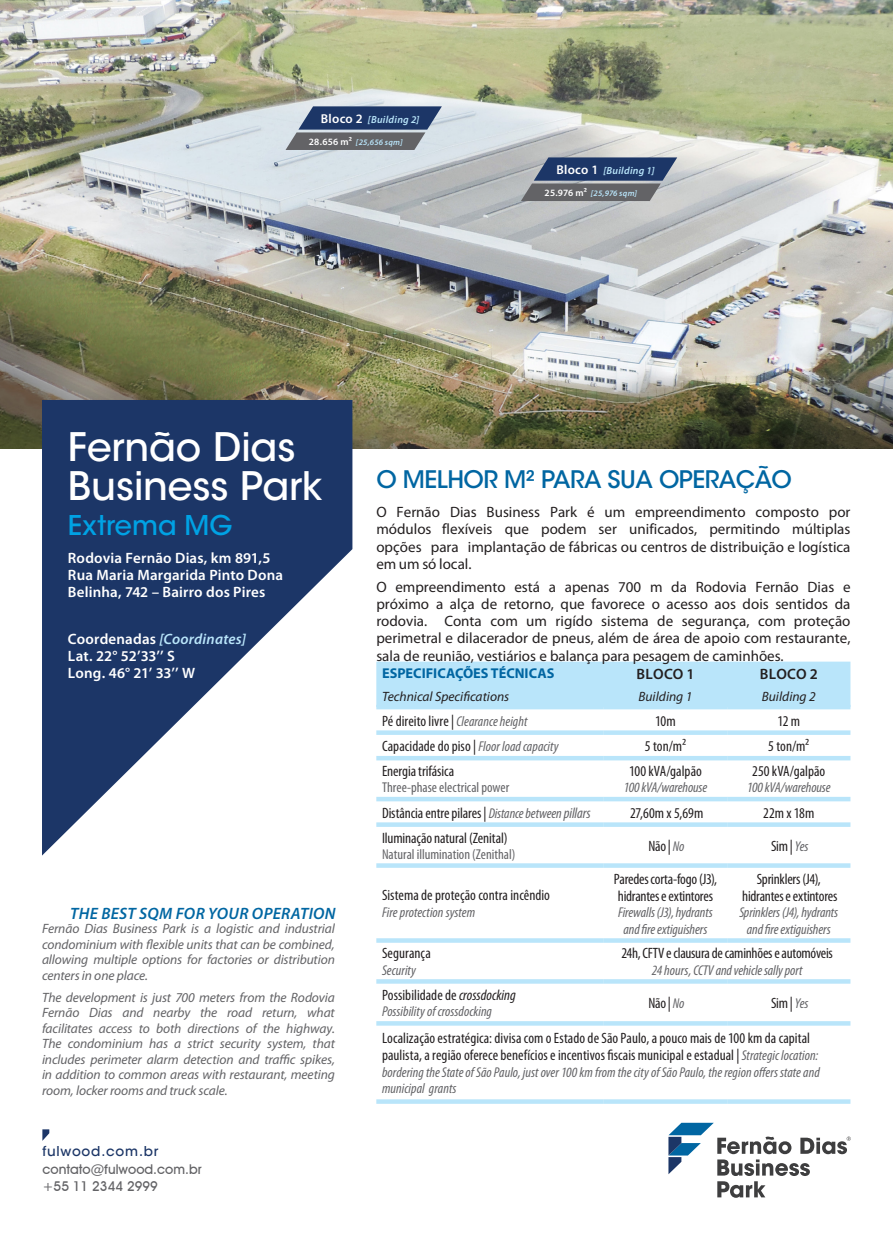
<style>
.page{position:relative;width:893px;height:1234px;background:#fff}
.page>*{position:absolute;margin:0;border:0;box-sizing:border-box;transform-origin:0 0}
.t1{font:500 39px/39px "ITC Avant Garde Std";letter-spacing:-.005em;color:#fff}
.t2{font:500 27px "ITC Avant Garde Std";color:#00a2e4}
.t3{font:500 24px "ITC Avant Garde Std";letter-spacing:-.02em;color:#0166a2}
.t4{font:italic 600 16.5px "Myriad Pro";letter-spacing:.02em;color:#0166a2}
.t5{font:condensed 15px/17.2px "Myriad Pro";color:#231f20}
.t6{font:15px/17.2px "Myriad Pro";color:#231f20;text-align:justify}
.t7{font:600 15px/17.2px "Myriad Pro";letter-spacing:.01em;color:#fff}
.t8{font:600 15px "Myriad Pro";letter-spacing:.015em;color:#231f20}
.t9{font:italic condensed 14.25px/16.4px "Myriad Pro";color:#636366;text-align:center}
.t10{font:condensed 14.25px "Myriad Pro";color:#636366}
.t11{font:700 14.25px "Myriad Pro";color:#0166a2}
.t12{font:italic 13.5px/15.5px "Myriad Pro";letter-spacing:-.01em;color:#636366;text-align:justify}
.t13{font:italic 13.5px "Myriad Pro";color:#231f20}
.t14{font:500 13.5px "Avant Garde IT Cby BT";color:#636366}
.t15{font:500 13.5px "ITC Avant Garde Std";letter-spacing:.06em;color:#1c3667}
.t16{font:italic 600 10.35px "Myriad Pro";letter-spacing:.03em;color:#b9e5fa}
.t17{font:italic 600 8.4px "Myriad Pro";letter-spacing:.015em;color:#b9e5fa}
.s1{font-style:normal;font-size:12.9px;color:#fff}
.s2{font-style:normal;font-size:9.6px;color:#fff}
.s3{font-style:italic;color:#b9e5fa}
.s4{font-style:italic;font-size:14.25px;color:#636366}
.s5{font-style:italic;color:#636366}
.s6{font-style:italic}
</style>
<div class="page">
<img style="left:0;top:0;width:893px;height:448px">
<div style="left:376px;top:661px;width:474px;height:43px;background:#b9e5fa"></div>
<svg style="left:376px;top:730px;width:228px;height:4px"></svg>
<svg style="left:604px;top:730px;width:123px;height:4px"></svg>
<svg style="left:727px;top:730px;width:123px;height:4px"></svg>
<div style="left:376px;top:755px;width:228px;height:5px;background:#b9e5fa"></div>
<div style="left:604px;top:755px;width:123px;height:5px;background:#b9e5fa"></div>
<div style="left:727px;top:755px;width:123px;height:5px;background:#b9e5fa"></div>
<div style="left:376px;top:796px;width:228px;height:5px;background:#b9e5fa"></div>
<div style="left:604px;top:796px;width:123px;height:5px;background:#b9e5fa"></div>
<div style="left:727px;top:796px;width:123px;height:5px;background:#b9e5fa"></div>
<svg style="left:376px;top:822px;width:228px;height:4px"></svg>
<svg style="left:604px;top:822px;width:123px;height:4px"></svg>
<svg style="left:727px;top:822px;width:123px;height:4px"></svg>
<svg style="left:376px;top:863px;width:228px;height:4px"></svg>
<svg style="left:376px;top:938px;width:228px;height:4px"></svg>
<svg style="left:604px;top:938px;width:123px;height:4px"></svg>
<svg style="left:727px;top:938px;width:123px;height:4px"></svg>
<svg style="left:376px;top:979px;width:228px;height:4px"></svg>
<svg style="left:604px;top:979px;width:123px;height:4px"></svg>
<svg style="left:727px;top:979px;width:123px;height:4px"></svg>
<div style="left:376px;top:704px;width:228px;height:5px;background:#b9e5fa"></div>
<div style="left:604px;top:704px;width:123px;height:5px;background:#b9e5fa"></div>
<div style="left:727px;top:704px;width:123px;height:5px;background:#b9e5fa"></div>
<svg style="left:604px;top:863px;width:123px;height:4px"></svg>
<svg style="left:727px;top:863px;width:123px;height:4px"></svg>
<div style="left:376px;top:1020px;width:228px;height:5px;background:#b9e5fa"></div>
<div style="left:604px;top:1020px;width:123px;height:5px;background:#b9e5fa"></div>
<div style="left:727px;top:1020px;width:123px;height:5px;background:#b9e5fa"></div>
<svg style="left:376px;top:1099px;width:228px;height:4px"></svg>
<svg style="left:604px;top:1099px;width:123px;height:4px"></svg>
<svg style="left:727px;top:1099px;width:123px;height:4px"></svg>
<svg style="left:42px;top:400px;width:310px;height:455px;fill:#1c3667"></svg>
<svg style="left:223px;top:417px;width:22px;height:31px"></svg>
<svg style="left:42px;top:1129px;width:7px;height:11px"></svg>
<svg style="left:668px;top:1122px;width:183px;height:75px"></svg>
<svg style="left:521px;top:157px;width:156px;height:44px;background:#5a667c"></svg>
<svg style="left:286px;top:106px;width:156px;height:44px;background:#5f6d85"></svg>
<p class="t16" style="left:321px;top:114px;width:100px"><span class="s1">Bloco 2</span> [Building 2]</p>
<p class="t17" style="left:309px;top:137px;width:95px"><span class="s2">28.656 m²</span> [25,656 sqm]</p>
<p class="t16" style="left:556px;top:165px;width:100px"><span class="s1">Bloco 1</span> [Building 1]</p>
<p class="t17" style="left:545px;top:188px;width:94px"><span class="s2">25.976 m²</span> [25,976 sqm]</p>
<p class="t1" style="left:68px;top:428px;width:256px">Fernão Dias<br>Business Park</p>
<p class="t2" style="left:68px;top:508px;width:166px">Extrema MG</p>
<p class="t7" style="left:68px;top:549px;width:217px">Rodovia Fernão Dias, km 891,5<br>Rua Maria Margarida Pinto Dona<br>Belinha, 742 – Bairro dos Pires</p>
<p class="t7" style="left:68px;top:630px;width:180px">Coordenadas <span class="s3">[Coordinates]<br></span>Lat. 22° 52’33’’ S<br>Long. 46° 21’ 33’’ W</p>
<p class="t4" style="left:70px;top:903px;width:267px">THE BEST SQM FOR YOUR OPERATION</p>
<p class="t12" style="left:42px;top:921px;width:294px">Fernão Dias Business Park is a logistic and industrial condominium with flexible units that can be combined, allowing multiple options for factories or distribution centers in one place.</p>
<p class="t12" style="left:42px;top:989px;width:294px">The development is just 700 meters from the Rodovia Fernão Dias and nearby the road return, what facilitates access to both directions of the highway.<br>The condominium has a strict security system, that includes perimeter alarm detection and traffic spikes, in addition to common areas with restaurant, meeting room, locker rooms and truck scale.</p>
<p class="t15" style="left:42px;top:1142px;width:118px">fulwood.com.br</p>
<p class="t14" style="left:42px;top:1160px;width:161px">contato@fulwood.com.br</p>
<p class="t14" style="left:42px;top:1177px;width:117px">+55 11 2344 2999</p>
<p class="t3" style="left:376px;top:464px;width:417px">O MELHOR M² PARA SUA OPERAÇÃO</p>
<p class="t6" style="left:376px;top:503px;width:476px">O Fernão Dias Business Park é um empreendimento composto por módulos flexíveis que podem ser unificados, permitindo múltiplas opções para implantação de fábricas ou centros de distribuição e logística em um só local.</p>
<p class="t6" style="left:376px;top:578px;width:476px">O empreendimento está a apenas 700 m da Rodovia Fernão Dias e próximo a alça de retorno, que favorece o acesso aos dois sentidos da rodovia. Conta com um rigído sistema de segurança, com proteção perimetral e dilacerador de pneus, além de área de apoio com restaurante, sala de reunião, vestiários e balança para pesagem de caminhões.</p>
<p class="t11" style="left:382px;top:665px;width:174px">ESPECIFICAÇÕES TÉCNICAS</p>
<p class="t8" style="left:636px;top:665px;width:60px">BLOCO 1</p>
<p class="t8" style="left:760px;top:665px;width:60px">BLOCO 2</p>
<p class="t13" style="left:382px;top:689px;width:129px">Technical Specifications</p>
<p class="t13" style="left:638px;top:689px;width:56px">Building 1</p>
<p class="t13" style="left:762px;top:689px;width:56px">Building 2</p>
<p class="t5" style="left:382px;top:712px;width:147px">Pé direito livre| <span class="s4">Clearance height</span></p>
<p class="t5" style="left:655px;top:712px;width:22px">10m</p>
<p class="t5" style="left:777px;top:712px;width:24px">12 m</p>
<p class="t5" style="left:382px;top:737px;width:178px">Capacidade do piso |<span class="s4">Floor load capacity</span></p>
<p class="t5" style="left:645px;top:737px;width:43px">5 ton/m²</p>
<p class="t5" style="left:768px;top:737px;width:43px">5 ton/m²</p>
<p class="t5" style="left:382px;top:762px;width:74px">Energia trifásica</p>
<p class="t10" style="left:382px;top:779px;width:129px">Three-phase electrical power</p>
<p class="t5" style="left:629px;top:762px;width:74px">100 kVA/galpão</p>
<p class="t9" style="left:624px;top:779px;width:85px">100 kVA/warehouse</p>
<p class="t5" style="left:752px;top:762px;width:75px">250 kVA/galpão</p>
<p class="t9" style="left:747px;top:779px;width:85px">100 kVA/warehouse</p>
<p class="t5" style="left:382px;top:804px;width:210px">Distância entre pilares | <span class="s4">Distance between</span> <span class="s5">pillars</span></p>
<p class="t5" style="left:630px;top:804px;width:75px">27,60m x 5,69m</p>
<p class="t5" style="left:763px;top:804px;width:53px">22m x 18m</p>
<p class="t5" style="left:382px;top:829px;width:127px">Iluminação natural (Zenital)</p>
<p class="t10" style="left:382px;top:846px;width:135px">Natural illumination (Zenithal)</p>
<p class="t5" style="left:648px;top:837px;width:38px">Não | <span class="s4">No</span></p>
<p class="t5" style="left:771px;top:837px;width:39px">Sim |<span class="s4">Yes</span></p>
<p class="t5" style="left:382px;top:887px;width:169px">Sistema de proteção contra incêndio</p>
<p class="t9" style="left:382px;top:904px;width:95px">Fire protection system</p>
<p class="t5" style="left:382px;top:944px;width:50px">Segurança</p>
<p class="t9" style="left:382px;top:962px;width:36px">Security</p>
<p class="t5" style="left:614px;top:870px;width:105px">Paredes corta-fogo (J3), hidrantes e extintores</p>
<p class="t9" style="left:618px;top:904px;width:96px">Firewalls (J3), hydrants and fire extiguishers</p>
<p class="t5" style="left:742px;top:870px;width:97px;text-align:center">Sprinklers (J4), hidrantes e extintores</p>
<p class="t9" style="left:739px;top:904px;width:100px">Sprinklers (J4), hydrants and fire extiguishers</p>
<p class="t5" style="left:621px;top:944px;width:213px">24h, CFTV e clausura de caminhões e automóveis</p>
<p class="t9" style="left:652px;top:962px;width:152px">24 hours, CCTV and vehicle sally port</p>
<p class="t5" style="left:382px;top:986px;width:135px">Possibilidade de <span class="s6">crossdocking</span></p>
<p class="t9" style="left:382px;top:1003px;width:111px">Possibility of crossdocking</p>
<p class="t5" style="left:648px;top:994px;width:38px">Não | <span class="s4">No</span></p>
<p class="t5" style="left:771px;top:994px;width:39px">Sim |<span class="s4">Yes</span></p>
<p class="t5" style="left:382px;top:1029px;width:437px">Localização estratégica: divisa com o Estado de São Paulo, a pouco mais de 100 km da capital paulista, a região oferece benefícios e incentivos fiscais municipal e estadual | <span class="s4">Strategic location:</span></p>
<p class="t9" style="left:382px;top:1063px;width:439px;text-align:left">bordering the State of São Paulo, just over 100 km from the city of São Paulo, the region offers state and municipal grants</p>
</div>
